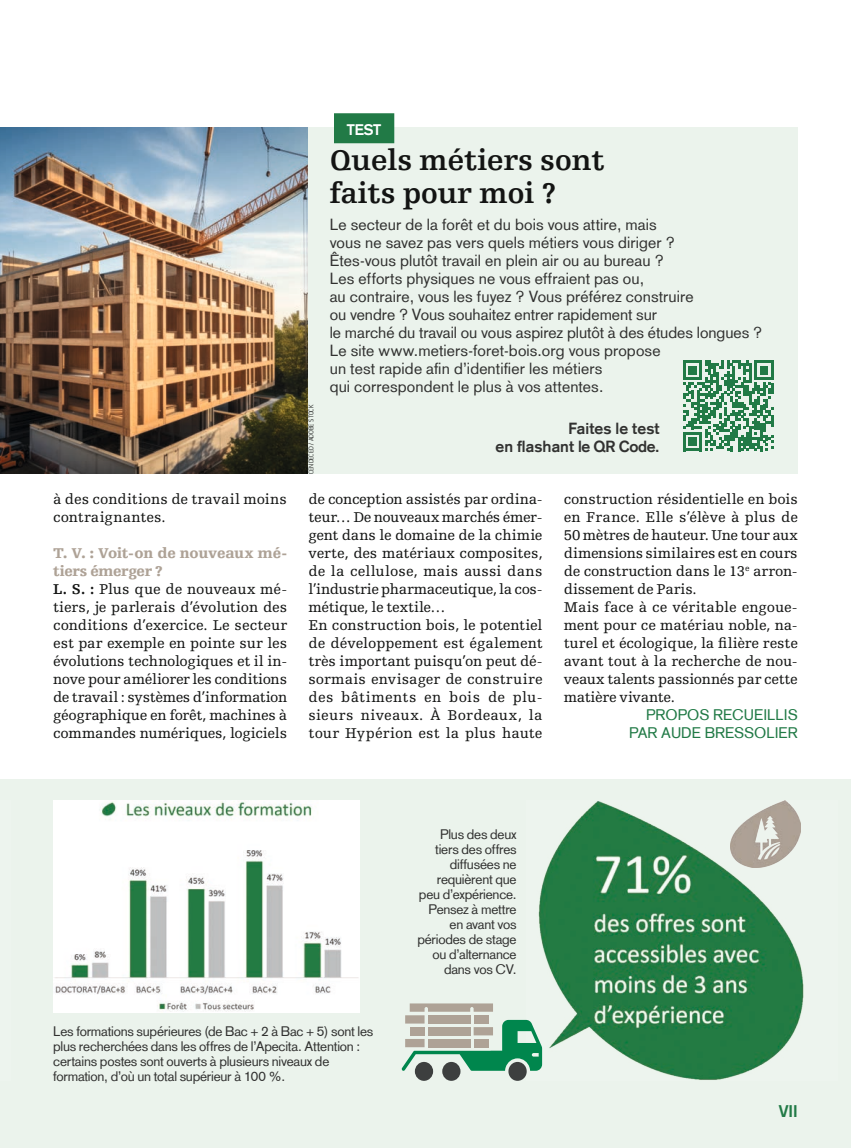
<style>
.page{position:relative;width:851px;height:1148px;background:#fff}
.page>*{position:absolute;margin:0;border:0;box-sizing:border-box;transform-origin:0 0}
.t1{font:700 30px/33px "Egyptienne FLT Std";letter-spacing:-.005em;color:#131413}
.t2{font:700 16.5px "Basic Commercial LT Com";color:#217a46}
.t3{font:15.75px/18px "Basic Commercial LT Com";letter-spacing:.005em;color:#313130}
.t4{font:700 15.75px/18px "Basic Commercial LT Com";letter-spacing:.005em;color:#313130;text-align:right}
.t5{font:15px/18px "Egyptienne FLT Std";letter-spacing:-.005em;color:#131413}
.t6{font:15px/18px "Basic Commercial LT Com";color:#217a46;text-align:right}
.t7{font:700 15px "Basic Commercial LT Com";color:#fff}
.t8{font:13.5px/15px "Basic Commercial LT Com";letter-spacing:-.015em;color:#313130}
.t9{font:300 6.75px "Blogger Sans";letter-spacing:-.005em;color:#131413}
.s1{font-weight:900;color:#aea296}
.s2{font-weight:700}
</style>
<div class="page">
<div style="left:0;top:779px;width:850px;height:369px;background:#ebf3ec"></div>
<img style="left:53px;top:800px;width:306px;height:212px">
<img style="left:0;top:128px;width:308px;height:346px">
<div style="left:308px;top:127px;width:489px;height:347px;background:#ebf3ec"></div>
<div style="left:334px;top:113px;width:60px;height:30px;background:#217a46"></div>
<svg style="left:683px;top:361px;width:90px;height:90px"></svg>
<img style="left:538px;top:800px;width:266px;height:280px">
<img style="left:730px;top:801px;width:70px;height:66px">
<svg style="left:401px;top:1003px;width:141px;height:78px"></svg>
<p class="t5" style="left:53px;top:490px;width:235px">à des conditions de travail moins contraignantes.</p>
<p class="t5" style="left:53px;top:544px;width:235px"><span class="s1">T. V. : Voit-on de nouveaux mé&shy;tiers émerger ?<br></span><span class="s2">L. S. :</span> Plus que de nouveaux mé&shy;tiers, je parlerais d’évolution des conditions d’exercice. Le secteur est par exemple en pointe sur les évolutions technologiques et il in&shy;nove pour améliorer les conditions de travail : systèmes d’information géographique en forêt, machines à commandes numériques, logiciels</p>
<p class="t9" style="left:307px;top:474px;width:70px;rotate:-90deg">CENDECED / ADOBE STOCK</p>
<p class="t7" style="left:346px;top:120px;width:36px">TEST</p>
<h1 class="t1" style="left:329px;top:144px;width:276px">Quels métiers sont faits pour moi ?</h1>
<p class="t3" style="left:329px;top:215px;width:434px">Le secteur de la forêt et du bois vous attire, mais<br>vous ne savez pas vers quels métiers vous diriger ?<br>Êtes-vous plutôt travail en plein air ou au bureau ?<br>Les efforts physiques ne vous effraient pas ou,<br>au contraire, vous les fuyez ? Vous préférez construire<br>ou vendre ? Vous souhaitez entrer rapidement sur<br>le marché du travail ou vous aspirez plutôt à des études longues ?<br>Le site www.metiers-foret-bois.org vous propose<br>un test rapide afin d’identifier les métiers<br>qui correspondent le plus à vos attentes.</p>
<p class="t4" style="left:495px;top:419px;width:165px">Faites le test<br>en flashant le QR Code.</p>
<p class="t5" style="left:308px;top:490px;width:235px">de conception assistés par ordina&shy;teur… De nouveaux marchés émer&shy;gent dans le domaine de la chimie verte, des matériaux composites, de la cellulose, mais aussi dans l’industrie pharmaceutique, la cos&shy;métique, le textile…<br>En construction bois, le potentiel de développement est également très important puisqu’on peut dé&shy;sormais envisager de construire des bâtiments en bois de plu&shy;sieurs niveaux. À Bordeaux, la tour Hypérion est la plus haute</p>
<p class="t5" style="left:563px;top:490px;width:235px">construction résidentielle en bois en France. Elle s’élève à plus de<br>50 mètres de hauteur. Une tour aux dimensions similaires est en cours de construction dans le 13<sup>e</sup> arron&shy;dissement de Paris.<br>Mais face à ce véritable engoue&shy;ment pour ce matériau noble, na&shy;turel et écologique, la filière reste avant tout à la recherche de nou&shy;veaux talents passionnés par cette matière vivante.</p>
<p class="t6" style="left:629px;top:706px;width:170px">PROPOS RECUEILLIS<br>PAR AUDE BRESSOLIER</p>
<p class="t8" style="left:417px;top:827px;width:101px;text-align:right">Plus des deux tiers des offres diffusées ne requièrent que peu d’expérience.<br>Pensez à mettre en avant vos périodes de stage ou d’alternance dans vos CV.</p>
<p class="t8" style="left:53px;top:1024px;width:322px">Les formations supérieures (de Bac + 2 à Bac + 5) sont les plus recherchées dans les offres de l’Apecita. Attention : certains postes sont ouverts à plusieurs niveaux de formation, d’où un total supérieur à 100 %.</p>
<p class="t2" style="left:778px;top:1102px;width:20px">VII</p>
</div>
